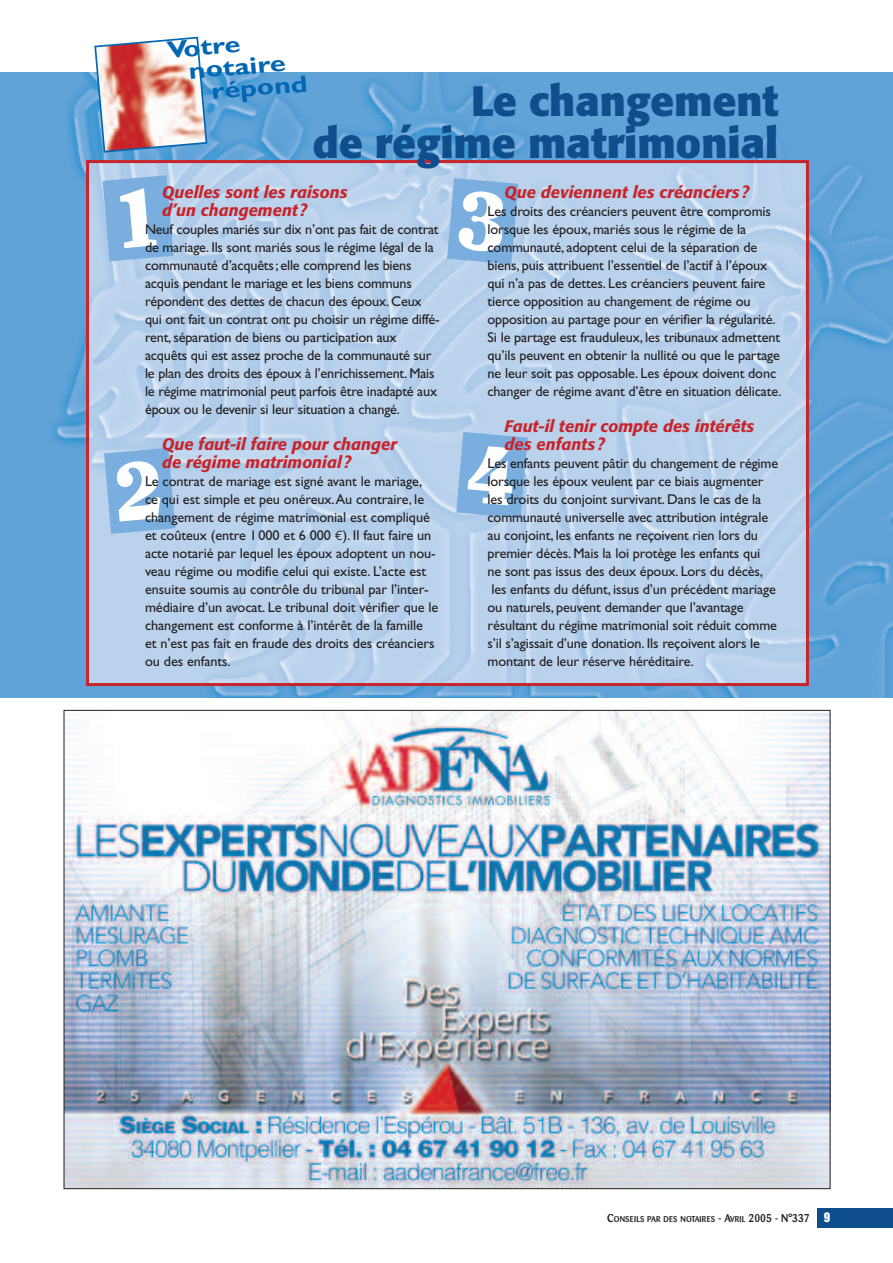
<style>
.page{position:relative;width:893px;height:1263px;background:#fff}
.page>*{position:absolute;margin:0;border:0;box-sizing:border-box;transform-origin:0 0}
.t1{font:700 42px/42px "Formata";color:#0f4e8c;text-align:right}
.t2{font:700 24px "Gill Sans";color:#0166b3;scale:1.2 1}
.t3{font:italic 500 16.5px/18px "Formata";color:#c8242b}
.t4{font:14.25px/18px "Gill Sans";letter-spacing:-.01em;color:#231f20}
.t5{font:500 8.4px "Barmeno";letter-spacing:.02em;color:#231f20;scale:.96 1}
.s1{font-family:"Euro Mono";font-size:13.5px}
.s2{font-size:11.25px}
.s3{font-family:"Impact";font-weight:400;font-size:12px;color:#fff}
</style>
<div class="page">
<img style="left:0;top:73px;width:893px;height:624px">
<img style="left:90px;top:164px;width:715px;height:518px">
<div style="left:86px;top:160px;width:723px;height:526px;border:3px solid #c8242b"></div>
<svg style="left:93px;top:36px;width:115px;height:118px"></svg>
<div style="left:817px;top:1208px;width:76px;height:19px;background:#0f4e8c"></div>
<img style="left:66px;top:712px;width:762px;height:475px">
<svg style="left:104px;top:448px;width:71px;height:86px;background:#82b3e0"></svg>
<svg style="left:447px;top:178px;width:71px;height:86px;background:#82b3e0"></svg>
<svg style="left:456px;top:432px;width:72px;height:86px;background:#83b3e0"></svg>
<svg style="left:103px;top:175px;width:71px;height:86px;background:#82b3e0"></svg>
<h2 class="t2" style="left:166px;top:41px;width:63px;rotate:-5deg">Votre</h2>
<h2 class="t2" style="left:188px;top:62px;width:82px;rotate:-5deg">notaire</h2>
<h2 class="t2" style="left:211px;top:82px;width:82px;rotate:-5deg">répond</h2>
<h1 class="t1" style="left:313px;top:84px;width:467px">Le changement<br>de régime matrimonial</h1>
<p class="t3" style="left:162px;top:185px;width:187px">Quelles sont les raisons d’un changement?</p>
<p class="t4" style="left:145px;top:222px;width:296px">Neuf couples mariés sur dix n’ont pas fait de contrat de mariage. Ils sont mariés sous le régime légal de la communauté d’acquêts; elle comprend les biens acquis pendant le mariage et les biens communs répondent des dettes de chacun des époux. Ceux qui ont fait un contrat ont pu choisir un régime diffé&shy;rent, séparation de biens ou participation aux acquêts qui est assez proche de la communauté sur le plan des droits des époux à l’enrichissement. Mais le régime matrimonial peut parfois être inadapté aux époux ou le devenir si leur situation a changé.</p>
<p class="t3" style="left:162px;top:437px;width:236px">Que faut-il faire pour changer de régime matrimonial?</p>
<p class="t4" style="left:145px;top:474px;width:295px">Le contrat de mariage est signé avant le mariage, ce qui est simple et peu onéreux.Au contraire, le changement de régime matrimonial est compliqué et coûteux (entre 1000 et 6 000 <span class="s1">€</span>). Il faut faire un acte notarié par lequel les époux adoptent un nou&shy;veau régime ou modifie celui qui existe. L’acte est ensuite soumis au contrôle du tribunal par l’inter&shy;médiaire d’un avocat. Le tribunal doit vérifier que le changement est conforme à l’intérêt de la famille<br>et n’est pas fait en fraude des droits des créanciers ou des enfants.</p>
<p class="t3" style="left:505px;top:185px;width:246px">Que deviennent les créanciers?</p>
<p class="t4" style="left:488px;top:204px;width:295px">Les droits des créanciers peuvent être compromis lorsque les époux, mariés sous le régime de la communauté, adoptent celui de la séparation de biens, puis attribuent l’essentiel de l’actif à l’époux qui n’a pas de dettes. Les créanciers peuvent faire tierce opposition au changement de régime ou opposition au partage pour en vérifier la régularité.<br>Si le partage est frauduleux, les tribunaux admettent qu’ils peuvent en obtenir la nullité ou que le partage ne leur soit pas opposable. Les époux doivent donc changer de régime avant d’être en situation délicate.</p>
<p class="t3" style="left:505px;top:419px;width:251px">Faut-il tenir compte des intérêts des enfants?</p>
<p class="t4" style="left:488px;top:456px;width:292px">Les enfants peuvent pâtir du changement de régime lorsque les époux veulent par ce biais augmenter les droits du conjoint survivant. Dans le cas de la communauté universelle avec attribution intégrale au conjoint, les enfants ne reçoivent rien lors du premier décès. Mais la loi protège les enfants qui<br>ne sont pas issus des deux époux. Lors du décès, les enfants du défunt, issus d’un précédent mariage ou naturels, peuvent demander que l’avantage résultant du régime matrimonial soit réduit comme s’il s’agissait d’une donation. Ils reçoivent alors le montant de leur réserve héréditaire.</p>
<p class="t5" style="left:607px;top:1215px;width:234px"><span class="s2">C</span>ONSEILS PAR DES NOTAIRES <span class="s2">- A</span>VRIL <span class="s2">2005 - N°337</span> <span class="s3">9</span></p>
</div>
